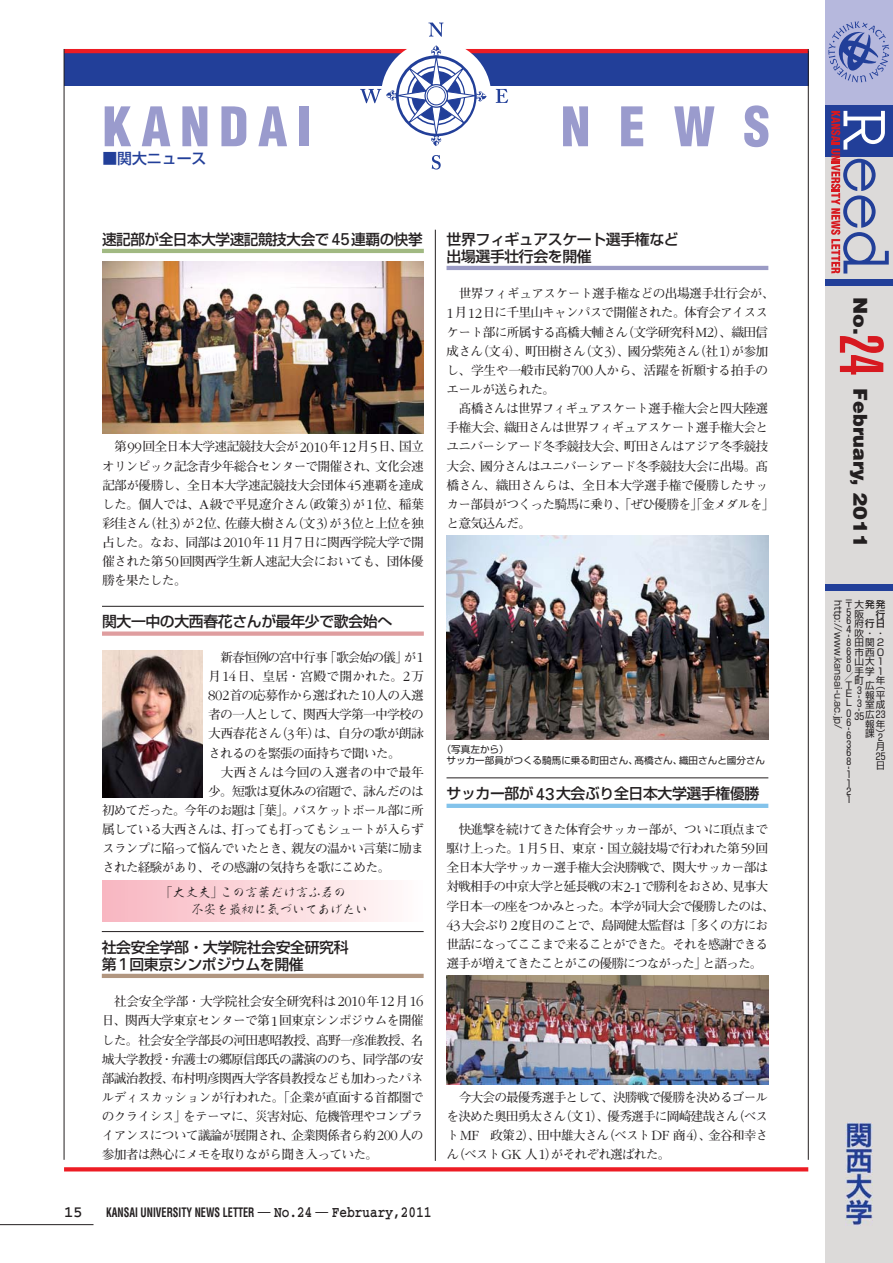
<style>
.page{position:relative;width:893px;height:1263px;background:#fff}
.page>*{position:absolute;margin:0;border:0;box-sizing:border-box;transform-origin:0 0}
.t1{font:900 extra-condensed 61.05px "Helvetica";color:#d71920}
.t2{font:900 condensed 53.1px "Helvetica";letter-spacing:.175em;color:#9a9bcd}
.t3{font:900 19.2px "Helvetica";color:#231f20}
.t4{font:900 19.2px "Helvetica";color:#231f20;scale:1.08 1}
.t5{font:700 15.9px "Courier";color:#231f20}
.t6{font:14.85px/17px "Shin Go Pro Medium 90 pv RKSJ H";letter-spacing:-.025em;color:#231f20}
.t7{font:14.85px "Shin Go Pro Medium 90 pv RKSJ H";color:#223f99}
.t8{font:12.75px/19.2px "Futo Min A101 Pro Bold 90 pv RKSJ H";letter-spacing:-.06em;color:#231f20}
.t9{font:700 condensed 12.75px "Helvetica";color:#231f20;scale:.8 1}
.t10{font:12.75px/17px "Kaku Gyo Std Light 90 pv RKSJ H";letter-spacing:-.01em;color:#231f20}
.t11{font:12.75px "Futo Min A101 Pro Bold 90 pv RKSJ H";letter-spacing:-.08em;color:#231f20}
.t12{font:12.75px "Futo Min A101 Pro Bold 90 pv RKSJ H";letter-spacing:.015em;color:#231f20}
.t13{font:12.75px "Futo Min A101 Pro Bold 90 pv RKSJ H";letter-spacing:-.005em;color:#231f20}
.t14{font:9.6px/11.7px "Shin Go Pro Regular 90 pv RKSJ H";color:#231f20}
.t15{font:9.6px/8.4px "Shin Go Pro Regular 90 pv RKSJ V";color:#231f20;text-align:justify}
.t16{font:9.6px/9.6px "Shin Go Pro Medium 90 pv RKSJ V";color:#231f20;text-align:right}
.s1{font-family:"Univers";font-size:17.1px}
.s2{font-family:"Garamond";font-weight:300;font-size:14.7px}
.s3{font-weight:400;font-stretch:normal}
.s4{font-family:"Courier";font-stretch:normal;font-size:15.9px}
.s5{font-family:"Shin Go Pro Medium 90 pv RKSJ V"}
.s6{font-family:"Shin Go Pro Regular 90 pv RKSJ V"}
</style>
<div class="page">
<hr style="left:0;top:1224px;width:94px;height:1px;background:#231f20">
<div style="left:64px;top:51px;width:744px;height:34px;background:#223f99"></div>
<hr style="left:64px;top:49px;width:744px;height:4px;background:#ed1c24">
<hr style="left:808px;top:49px;width:1px;height:1111px;background:#231f20">
<div style="left:64px;top:1167px;width:744px;height:5px;background:#ed1c24"></div>
<hr style="left:64px;top:49px;width:1px;height:1111px;background:#231f20">
<div style="left:381px;top:41px;width:110px;height:110px;background:#fff;border-radius:50%"></div>
<svg style="left:428px;top:23px;width:15px;height:14px"></svg>
<svg style="left:432px;top:155px;width:9px;height:15px"></svg>
<svg style="left:496px;top:89px;width:12px;height:14px"></svg>
<svg style="left:360px;top:45px;width:127px;height:101px"></svg>
<hr style="left:435px;top:230px;width:1px;height:931px;background:#231f20">
<hr style="left:102px;top:249px;width:322px;height:4px;background:#a1b982">
<hr style="left:446px;top:804px;width:322px;height:4px;background:#83c3eb">
<hr style="left:446px;top:778px;width:322px;height:1px;background:#231f20">
<hr style="left:102px;top:606px;width:322px;height:1px;background:#231f20">
<div style="left:825px;top:0;width:68px;height:106px;background:#b6b8dd"></div>
<div style="left:825px;top:157px;width:68px;height:1106px;background:#dcdad9"></div>
<div style="left:825px;top:106px;width:68px;height:51px;background:#223f99"></div>
<div style="left:825px;top:279px;width:68px;height:7px;background:#223f99"></div>
<div style="left:825px;top:584px;width:68px;height:7px;background:#223f99"></div>
<svg style="left:831px;top:111px;width:58px;height:163px"></svg>
<img style="left:846px;top:1123px;width:26px;height:102px">
<svg style="left:828px;top:21px;width:61px;height:61px"></svg>
<hr style="left:102px;top:974px;width:322px;height:4px;background:#b19680">
<div style="left:102px;top:631px;width:322px;height:5px;background:#df9d9f"></div>
<hr style="left:446px;top:266px;width:322px;height:4px;background:#9b9bc5">
<img style="left:102px;top:262px;width:322px;height:172px">
<img style="left:102px;top:651px;width:101px;height:146px">
<hr style="left:102px;top:931px;width:322px;height:1px;background:#231f20">
<img style="left:446px;top:536px;width:322px;height:204px">
<img style="left:446px;top:976px;width:322px;height:108px">
<div style="left:102px;top:880px;width:322px;height:42px;background:linear-gradient(to right,#f8b5c0,#fffcfb)"></div>
<h2 class="t2" style="left:102px;top:106px;width:211px">KANDAI</h2>
<h2 class="t2" style="left:561px;top:106px;width:211px">NEWS</h2>
<p class="t7" style="left:102px;top:153px;width:106px">■関大ニュース</p>
<p class="t6" style="left:102px;top:233px;width:322px">速記部が全日本大学速記競技大会で<span class="s1">45</span>連覇の快挙</p>
<p class="t8" style="left:102px;top:439px;width:323px;text-align:justify;text-indent:12px">第<span class="s2">99</span>回全日本大学速記競技大会が<span class="s2">2010</span>年<span class="s2">12</span>月<span class="s2">5</span>日、国立オリンピック記念青少年総合センターで開催され、文化会速記部が優勝し、全日本大学速記競技大会団体<span class="s2">45</span>連覇を達成した。個人では、<span class="s2">A</span>級で平見遼介さん（政策<span class="s2">3</span>）が<span class="s2">1</span>位、稲葉彩佳さん（社<span class="s2">3</span>）が<span class="s2">2</span>位、佐藤大樹さん（文<span class="s2">3</span>）が<span class="s2">3</span>位と上位を独占した。なお、同部は<span class="s2">2010</span>年<span class="s2">11</span>月<span class="s2">7</span>日に関西学院大学で開催された第<span class="s2">50</span>回関西学生新人速記大会においても、団体優勝を果たした。</p>
<p class="t6" style="left:102px;top:615px;width:292px">関大一中の大西春花さんが最年少で歌会始へ</p>
<p class="t8" style="left:208px;top:649px;width:217px">　新春恒例の宮中行事「歌会始の儀」が<span class="s2">1</span></p>
<p class="t12" style="left:208px;top:671px;width:217px">月<span class="s2">14</span>日、皇居・宮殿で開かれた。<span class="s2">2</span>万</p>
<p class="t11" style="left:208px;top:691px;width:217px"><span class="s2">802</span>首の応募作から選ばれた<span class="s2">10</span>人の入選</p>
<p class="t8" style="left:208px;top:707px;width:217px">者の一人として、関西大学第一中学校の</p>
<p class="t8" style="left:208px;top:726px;width:217px">大西春花さん（<span class="s2">3</span>年）は、自分の歌が朗詠</p>
<p class="t8" style="left:208px;top:745px;width:194px">されるのを緊張の面持ちで聞いた。</p>
<p class="t13" style="left:208px;top:767px;width:217px">　大西さんは今回の入選者の中で最年</p>
<p class="t8" style="left:208px;top:783px;width:217px">少。短歌は夏休みの宿題で、詠んだのは</p>
<p class="t8" style="left:102px;top:802px;width:323px">初めてだった。今年のお題は「葉」。バスケットボール部に所</p>
<p class="t8" style="left:102px;top:821px;width:323px">属している大西さんは、打っても打ってもシュートが入らず</p>
<p class="t8" style="left:102px;top:841px;width:323px">スランプに陥って悩んでいたとき、親友の温かい言葉に励ま</p>
<p class="t8" style="left:102px;top:860px;width:290px">された経験があり、その感謝の気持ちを歌にこめた。</p>
<p class="t10" style="left:191px;top:886px;width:178px;text-indent:-31px">「大丈夫」この言葉だけ言ふ君の<br>不安を最初に気づいてあげたい</p>
<p class="t6" style="left:102px;top:940px;width:248px">社会安全学部・大学院社会安全研究科第<span class="s1">1</span>回東京シンポジウムを開催</p>
<p class="t8" style="left:102px;top:994px;width:323px;text-align:justify;text-indent:12px">社会安全学部・大学院社会安全研究科は<span class="s2">2010</span>年<span class="s2">12</span>月<span class="s2">16</span>日、関西大学東京センターで第<span class="s2">1</span>回東京シンポジウムを開催した。社会安全学部長の河田惠昭教授、髙野一彦准教授、名城大学教授・弁護士の郷原信郎氏の講演ののち、同学部の安部誠治教授、布村明彦関西大学客員教授なども加わったパネルディスカッションが行われた。「企業が直面する首都圏でのクライシス」をテーマに、災害対応、危機管理やコンプライアンスについて議論が展開され、企業関係者ら約<span class="s2">200</span>人の参加者は熱心にメモを取りながら聞き入っていた。</p>
<p class="t6" style="left:446px;top:233px;width:234px">世界フィギュアスケート選手権など出場選手壮行会を開催</p>
<p class="t8" style="left:446px;top:286px;width:330px;text-indent:12px">世界フィギュアスケート選手権などの出場選手壮行会が、<br><span class="s2">1</span>月<span class="s2">12</span>日に千里山キャンパスで開催された。体育会アイススケート部に所属する髙橋大輔さん（文学研究科<span class="s2">M2</span>）、織田信成さん（文<span class="s2">4</span>）、町田樹さん（文<span class="s2">3</span>）、國分紫苑さん（社<span class="s2">1</span>）が参加し、学生や一般市民約<span class="s2">700</span>人から、活躍を祈願する拍手のエールが送られた。</p>
<p class="t8" style="left:446px;top:400px;width:330px;text-indent:12px">髙橋さんは世界フィギュアスケート選手権大会と四大陸選手権大会、織田さんは世界フィギュアスケート選手権大会とユニバーシアード冬季競技大会、町田さんはアジア冬季競技大会、國分さんはユニバーシアード冬季競技大会に出場。髙橋さん、織田さんらは、全日本大学選手権で優勝したサッカー部員がつくった騎馬に乗り、「ぜひ優勝を」「金メダルを」と意気込んだ。</p>
<p class="t14" style="left:446px;top:744px;width:320px;text-indent:-5px">（写真左から）<br>サッカー部員がつくる騎馬に乗る町田さん、髙橋さん、織田さんと國分さん</p>
<p class="t6" style="left:446px;top:787px;width:314px">サッカー部が<span class="s1">43</span>大会ぶり全日本大学選手権優勝</p>
<p class="t8" style="left:446px;top:821px;width:330px;text-indent:12px">快進撃を続けてきた体育会サッカー部が、ついに頂点まで駆け上った。<span class="s2">1</span>月<span class="s2">5</span>日、東京・国立競技場で行われた第<span class="s2">59</span>回全日本大学サッカー選手権大会決勝戦で、関大サッカー部は対戦相手の中京大学と延長戦の末<span class="s2">2-1</span>で勝利をおさめ、見事大学日本一の座をつかみとった。本学が同大会で優勝したのは、<br><span class="s2">43</span>大会ぶり<span class="s2">2</span>度目のことで、島岡健太監督は「多くの方にお世話になってここまで来ることができた。それを感謝できる選手が増えてきたことがこの優勝につながった」と語った。</p>
<p class="t8" style="left:446px;top:1089px;width:323px;text-align:justify;text-indent:12px">今大会の最優秀選手として、決勝戦で優勝を決めるゴールを決めた奥田勇太さん（文<span class="s2">1</span>）、優秀選手に岡崎建哉さん（ベスト<span class="s2">MF</span>　政策<span class="s2">2</span>）、田中雄大さん（ベスト<span class="s2">DF</span> 商<span class="s2">4</span>）、金谷和幸さん（ベスト<span class="s2">GK</span> 人<span class="s2">1</span>）がそれぞれ選ばれた。</p>
<p class="t5" style="left:64px;top:1208px;width:21px">15</p>
<p class="t9" style="left:106px;top:1208px;width:408px">KANSAI UNIVERSITY NEWS LETTER <span class="s3">—</span> <span class="s4">No.24</span> <span class="s3">—</span> <span class="s4">February,2011</span></p>
<h3 class="t4" style="left:867px;top:297px;width:37px;rotate:90deg">No.</h3>
<h1 class="t1" style="left:883px;top:334px;width:42px;rotate:90deg">24</h1>
<h3 class="t3" style="left:867px;top:388px;width:161px;rotate:90deg">February, 2011</h3>
<p class="t15" style="left:844px;top:601px;width:43px">〒大<span class="s5">発発</span></p>
<p class="t16" style="left:854px;top:610px;width:32px">行<br><span class="s6">府</span>行日</p>
<p class="t15" style="left:876px;top:630px;width:7px">・</p>
<p class="t15" style="left:846px;top:640px;width:39px">8 田関２</p>
<p class="t15" style="left:854px;top:649px;width:31px">市西０</p>
<p class="t15" style="left:854px;top:659px;width:28px">山大１</p>
<p class="t15" style="left:854px;top:668px;width:28px">手学１</p>
<p class="t15" style="left:876px;top:678px;width:11px">年</p>
<p class="t14" style="left:842px;top:600px;width:131px;rotate:90deg">http://www.kansai-u.ac.jp/</p>
<p class="t16" style="left:865px;top:594px;width:13px">　</p>
<p class="t15" style="left:854px;top:630px;width:18px">吹・</p>
<p class="t15" style="left:865px;top:661px;width:13px">　</p>
<p class="t15" style="left:846px;top:609px;width:6px">5<br>6<br>4</p>
<p class="t14" style="left:853px;top:631px;width:11px;rotate:90deg">‐</p>
<p class="t15" style="left:844px;top:648px;width:11px;text-align:left">6<br>8<br>0／<br>Ｔ<br>Ｅ<br>Ｌ</p>
<p class="t15" style="left:846px;top:711px;width:6px">0<br>6</p>
<p class="t14" style="left:853px;top:724px;width:11px;rotate:90deg">‐</p>
<p class="t15" style="left:846px;top:733px;width:6px">6<br>3<br>6<br>8</p>
<p class="t14" style="left:853px;top:763px;width:11px;rotate:90deg">‐</p>
<p class="t15" style="left:846px;top:772px;width:6px;text-align:left">1<br>1<br>2<br>1</p>
<p class="t15" style="left:854px;top:611px;width:11px">阪</p>
<p class="t15" style="left:854px;top:677px;width:11px;line-height:9.6px">町<br>3</p>
<p class="t14" style="left:864px;top:692px;width:24px;rotate:90deg">‐ ‐</p>
<p class="t15" style="left:865px;top:682px;width:21px;line-height:9.6px">広（報平室成</p>
<p class="t14" style="left:865px;top:710px;width:22px"><span class="s6">広</span>23</p>
<p class="t15" style="left:876px;top:720px;width:11px;line-height:11.4px;text-indent:-11px">報年）2月</p>
<p class="t14" style="left:876px;top:752px;width:11px">25</p>
<p class="t15" style="left:876px;top:763px;width:10px">日</p>
<p class="t15" style="left:857px;top:700px;width:6px">3</p>
<p class="t14" style="left:854px;top:712px;width:11px">35</p>
<p class="t15" style="left:865px;top:731px;width:11px">課</p>
</div>
